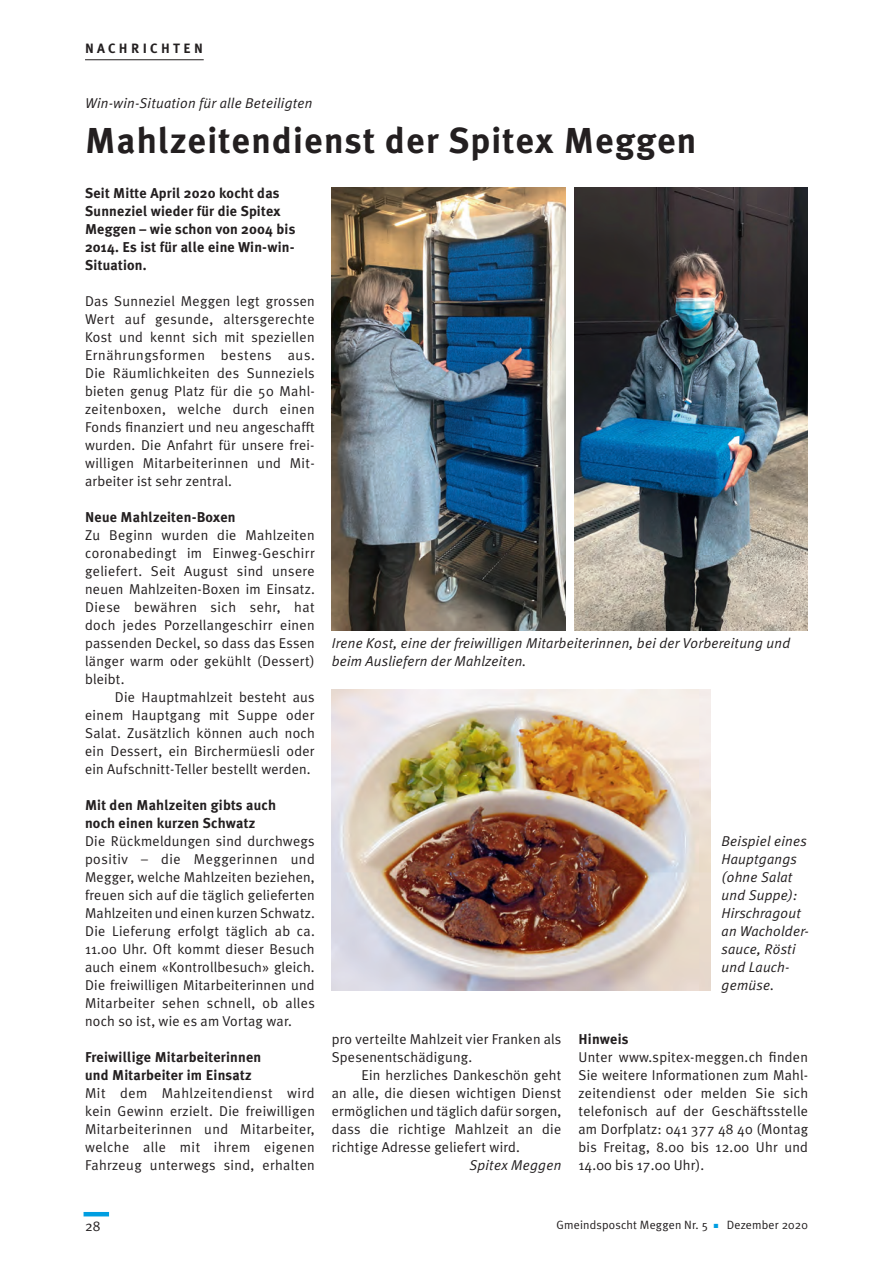
<style>
.page{position:relative;width:893px;height:1263px;background:#fff}
.page>*{position:absolute;margin:0;border:0;box-sizing:border-box;transform-origin:0 0}
.t1{font:700 36px "Meta Plus";letter-spacing:.035em;color:#231f20}
.t2{font:14.25px/18px "Meta Plus Normal";letter-spacing:.015em;color:#231f20;text-align:justify}
.t3{font:700 14.25px/18px "Meta Plus";letter-spacing:.015em;color:#231f20}
.t4{font:italic 14.25px/18px "Meta Plus Normal";letter-spacing:.015em;color:#231f20}
.t5{font:700 13.5px "Meta Plus";letter-spacing:.25em;color:#231f20}
.t6{font:12px "Meta Plus Normal";letter-spacing:.015em;color:#231f20}
.s1{color:#009ee1}
</style>
<div class="page">
<hr style="left:84px;top:1212px;width:25px;height:4px;background:#009ee1">
<hr style="left:85px;top:59px;width:119px;height:1px;background:#231f20">
<img style="left:332px;top:188px;width:234px;height:442px">
<img style="left:574px;top:188px;width:234px;height:442px">
<img style="left:332px;top:690px;width:378px;height:300px">
<p class="t5" style="left:85px;top:41px;width:119px">NACHRICHTEN</p>
<p class="t4" style="left:85px;top:94px;width:229px">Win-win-Situation für alle Beteiligten</p>
<h1 class="t1" style="left:85px;top:120px;width:613px">Mahlzeitendienst der Spitex Meggen</h1>
<p class="t3" style="left:85px;top:184px;width:212px">Seit Mitte April 2020 kocht das<br>Sunneziel wieder für die Spitex<br>Meggen – wie schon von 2004 bis<br>2014. Es ist für alle eine Win-win-<br>Situation.</p>
<p class="t2" style="left:85px;top:292px;width:231px">Das Sunneziel Meggen legt grossen Wert auf gesunde, altersgerechte Kost und kennt sich mit speziellen Ernährungsformen bestens aus.<br>Die Räumlichkeiten des Sunneziels bieten genug Platz für die 50 Mahl&shy;zeitenboxen, welche durch einen Fonds finanziert und neu angeschafft wurden. Die Anfahrt für unsere frei&shy;willigen Mitarbeiterinnen und Mit&shy;arbeiter ist sehr zentral.</p>
<p class="t3" style="left:85px;top:508px;width:152px">Neue Mahlzeiten-Boxen</p>
<p class="t2" style="left:85px;top:526px;width:231px">Zu Beginn wurden die Mahlzeiten coronabedingt im Einweg-Geschirr geliefert. Seit August sind unsere neuen Mahlzeiten-Boxen im Einsatz.<br>Diese bewähren sich sehr, hat doch jedes Porzellangeschirr einen passenden Deckel, so dass das Essen länger warm oder gekühlt (Dessert) bleibt.</p>
<p class="t2" style="left:85px;top:688px;width:231px;text-indent:30px">Die Hauptmahlzeit besteht aus einem Hauptgang mit Suppe oder Salat. Zusätzlich können auch noch ein Dessert, ein Birchermüesli oder ein Aufschnitt-Teller bestellt werden.</p>
<p class="t3" style="left:85px;top:796px;width:192px">Mit den Mahlzeiten gibts auch noch einen kurzen Schwatz</p>
<p class="t2" style="left:85px;top:832px;width:231px">Die Rückmeldungen sind durchwegs positiv – die Meggerinnen und Megger, welche Mahlzeiten beziehen, freuen sich auf die täglich gelieferten Mahlzeiten und einen kurzen Schwatz.<br>Die Lieferung erfolgt täglich ab ca.<br>11.00 Uhr. Oft kommt dieser Besuch auch einem «Kontrollbesuch» gleich.<br>Die freiwilligen Mitarbeiterinnen und Mitarbeiter sehen schnell, ob alles noch so ist, wie es am Vortag war.</p>
<p class="t3" style="left:85px;top:1048px;width:178px">Freiwillige Mitarbeiterinnen und Mitarbeiter im Einsatz</p>
<p class="t2" style="left:85px;top:1084px;width:231px">Mit dem Mahlzeitendienst wird kein Gewinn erzielt. Die freiwilligen Mitarbeiterinnen und Mitarbeiter, welche alle mit ihrem eigenen Fahrzeug unterwegs sind, erhalten</p>
<p class="t4" style="left:332px;top:634px;width:460px">Irene Kost, eine der freiwilligen Mitarbeiterinnen, bei der Vorbereitung und beim Ausliefern der Mahlzeiten.</p>
<p class="t4" style="left:722px;top:832px;width:89px">Beispiel eines<br>Hauptgangs (ohne Salat und Suppe):<br>Hirschragout an Wacholder&shy;sauce, Rösti und Lauch&shy;gemüse.</p>
<p class="t3" style="left:578px;top:1030px;width:52px">Hinweis</p>
<p class="t2" style="left:578px;top:1048px;width:231px">Unter www.spitex-meggen.ch finden Sie weitere Informationen zum Mahl&shy;zeitendienst oder melden Sie sich telefonisch auf der Geschäftsstelle am Dorfplatz: 041 377 48 40 (Montag bis Freitag, 8.00 bis 12.00 Uhr und 14.00 bis 17.00 Uhr).</p>
<p class="t2" style="left:332px;top:1030px;width:231px">pro verteilte Mahlzeit vier Franken als<br>Spesenentschädigung.</p>
<p class="t2" style="left:332px;top:1066px;width:231px;text-indent:30px">Ein herzliches Dankeschön geht an alle, die diesen wichtigen Dienst ermöglichen und täglich dafür sorgen, dass die richtige Mahlzeit an die richtige Adresse geliefert wird.</p>
<p class="t4" style="left:469px;top:1156px;width:94px">Spitex Meggen</p>
<p class="t2" style="left:85px;top:1217px;width:17px">28</p>
<p class="t6" style="left:556px;top:1218px;width:253px">Gmeindsposcht Meggen Nr. 5 <span class="s1">■</span> Dezember 2020</p>
</div>
